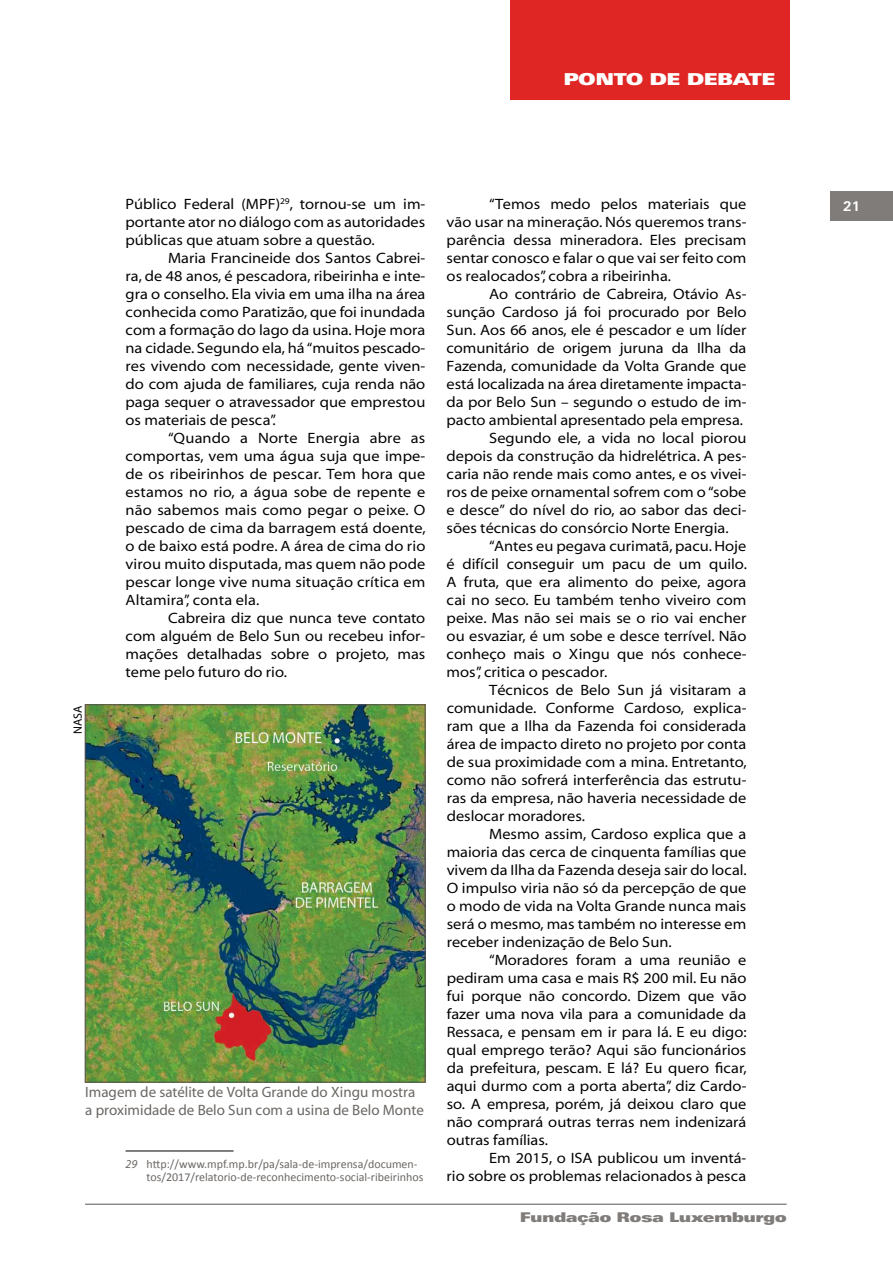
<style>
.page{position:relative;width:893px;height:1263px;background:#fff}
.page>*{position:absolute;margin:0;border:0;box-sizing:border-box;transform-origin:0 0}
.t1{font:16.5px "Linotype Univers 940 Ex X Black";color:#fff}
.t2{font:15px/18px "Myriad MM 400 700";letter-spacing:.045em;color:#000;text-align:justify}
.t3{font:15px/18px "Myriad MM 400 600";color:#6b6764}
.t4{font:15px "Myriad MM 400 700";letter-spacing:.02em;color:#000}
.t5{font:13.5px "Linotype Univers 940 Ex X Black";color:#807c7a}
.t6{font:700 13.5px "Linotype Univers 630";color:#fff}
.t7{font:12px/13.5px "Calibri";color:#6b6764}
.t8{font:12px "Myriad MM 400 600";color:#000}
.s1{font-family:"Myriad MM It 400 600"}
</style>
<div class="page">
<div style="left:510px;top:0;width:280px;height:100px;background:#df2625"></div>
<div style="left:831px;top:191px;width:62px;height:30px;background:#807c7a"></div>
<hr style="left:85px;top:1203px;width:702px;height:2px;background:#6b6764">
<img style="left:87px;top:706px;width:336px;height:374px">
<div style="left:85px;top:704px;width:340px;height:378px;border:1px solid #57514d"></div>
<hr style="left:126px;top:1150px;width:108px;height:1px;background:#000">
<p class="t1" style="left:564px;top:69px;width:213px">PONTO DE DEBATE</p>
<p class="t8" style="left:72px;top:734px;width:30px;rotate:-90deg">NASA</p>
<p class="t2" style="left:126px;top:196px;width:301px">Público Federal (MPF)<sup>29</sup>, tornou-se um im&shy;portante ator no diálogo com as autoridades públicas que atuam sobre a questão.</p>
<p class="t2" style="left:126px;top:250px;width:301px;text-indent:43px">Maria Francineide dos Santos Cabrei&shy;ra, de 48 anos, é pescadora, ribeirinha e inte&shy;gra o conselho. Ela vivia em uma ilha na área conhecida como Paratizão, que foi inundada com a formação do lago da usina. Hoje mora na cidade. Segundo ela, há “muitos pescado&shy;res vivendo com necessidade, gente viven&shy;do com ajuda de familiares, cuja renda não paga sequer o atravessador que emprestou os materiais de pesca”.</p>
<p class="t2" style="left:126px;top:430px;width:302px;text-indent:43px">“Quando a Norte Energia abre as comportas, vem uma água suja que impe&shy;de os ribeirinhos de pescar. Tem hora que estamos no rio, a água sobe de repente e não sabemos mais como pegar o peixe. O pescado de cima da barragem está doente, o de baixo está podre. A área de cima do rio virou muito disputada, mas quem não pode pescar longe vive numa situação crítica em Altamira”, conta ela.</p>
<p class="t2" style="left:126px;top:610px;width:301px;text-indent:43px">Cabreira diz que nunca teve contato com alguém de Belo Sun ou recebeu infor&shy;mações detalhadas sobre o projeto, mas teme pelo futuro do rio.</p>
<p class="t3" style="left:85px;top:1084px;width:340px">Imagem de satélite de Volta Grande do Xingu mostra a proximidade de Belo Sun com a usina de Belo Monte</p>
<p class="t7" style="left:147px;top:1157px;width:278px;text-indent:-21px"><span class="s1">29</span> http://www.mpf.mp.br/pa/sala-de-imprensa/documen&shy;tos/2017/relatorio-de-reconhecimento-social-ribeirinhos</p>
<p class="t2" style="left:447px;top:196px;width:301px;text-indent:43px">“Temos medo pelos materiais que vão usar na mineração. Nós queremos trans&shy;parência dessa mineradora. Eles precisam sentar conosco e falar o que vai ser feito com os realocados”, cobra a ribeirinha.</p>
<p class="t4" style="left:489px;top:287px;width:259px">Ao contrário de Cabreira, Otávio As-</p>
<p class="t2" style="left:447px;top:304px;width:300px">sunção Cardoso já foi procurado por Belo</p>
<p class="t2" style="left:447px;top:322px;width:301px">Sun. Aos 66 anos, ele é pescador e um líder</p>
<p class="t2" style="left:447px;top:340px;width:301px">comunitário de origem juruna da Ilha da</p>
<p class="t2" style="left:447px;top:358px;width:301px">Fazenda, comunidade da Volta Grande que</p>
<p class="t2" style="left:447px;top:376px;width:301px">está localizada na área diretamente impacta-</p>
<p class="t2" style="left:447px;top:394px;width:301px">da por Belo Sun – segundo o estudo de im-</p>
<p class="t2" style="left:447px;top:412px;width:298px">pacto ambiental apresentado pela empresa.</p>
<p class="t2" style="left:489px;top:430px;width:258px">Segundo ele, a vida no local piorou</p>
<p class="t2" style="left:447px;top:448px;width:301px">depois da construção da hidrelétrica. A pes-</p>
<p class="t2" style="left:447px;top:466px;width:301px">caria não rende mais como antes, e os vivei-</p>
<p class="t2" style="left:447px;top:484px;width:301px">ros de peixe ornamental sofrem com o “sobe</p>
<p class="t2" style="left:447px;top:502px;width:301px">e desce” do nível do rio, ao sabor das deci-</p>
<p class="t2" style="left:447px;top:520px;width:283px">sões técnicas do consórcio Norte Energia.</p>
<p class="t2" style="left:489px;top:538px;width:258px">“Antes eu pegava curimatã, pacu. Hoje</p>
<p class="t2" style="left:447px;top:556px;width:302px">é difícil conseguir um pacu de um quilo.</p>
<p class="t2" style="left:447px;top:574px;width:301px">A fruta, que era alimento do peixe, agora</p>
<p class="t2" style="left:447px;top:592px;width:300px">cai no seco. Eu também tenho viveiro com</p>
<p class="t2" style="left:447px;top:610px;width:301px">peixe. Mas não sei mais se o rio vai encher</p>
<p class="t2" style="left:447px;top:628px;width:300px">ou esvaziar, é um sobe e desce terrível. Não</p>
<p class="t2" style="left:447px;top:646px;width:301px">conheço mais o Xingu que nós conhece-</p>
<p class="t2" style="left:447px;top:664px;width:162px">mos”, critica o pescador.</p>
<p class="t2" style="left:489px;top:682px;width:258px">Técnicos de Belo Sun já visitaram a</p>
<p class="t2" style="left:447px;top:700px;width:301px">comunidade. Conforme Cardoso, explica-</p>
<p class="t2" style="left:447px;top:718px;width:301px">ram que a Ilha da Fazenda foi considerada</p>
<p class="t2" style="left:447px;top:736px;width:301px">área de impacto direto no projeto por conta</p>
<p class="t2" style="left:447px;top:754px;width:301px">de sua proximidade com a mina. Entretanto,</p>
<p class="t2" style="left:447px;top:772px;width:301px">como não sofrerá interferência das estrutu-</p>
<p class="t2" style="left:447px;top:790px;width:300px">ras da empresa, não haveria necessidade de</p>
<p class="t2" style="left:447px;top:808px;width:140px">deslocar moradores.</p>
<p class="t2" style="left:489px;top:826px;width:258px">Mesmo assim, Cardoso explica que a</p>
<p class="t2" style="left:447px;top:844px;width:300px">maioria das cerca de cinquenta famílias que</p>
<p class="t2" style="left:447px;top:862px;width:301px">vivem da Ilha da Fazenda deseja sair do local.</p>
<p class="t2" style="left:447px;top:880px;width:300px">O impulso viria não só da percepção de que</p>
<p class="t2" style="left:447px;top:898px;width:301px">o modo de vida na Volta Grande nunca mais</p>
<p class="t2" style="left:447px;top:916px;width:300px">será o mesmo, mas também no interesse em</p>
<p class="t2" style="left:447px;top:934px;width:226px">receber indenização de Belo Sun.</p>
<p class="t2" style="left:489px;top:952px;width:258px">“Moradores foram a uma reunião e</p>
<p class="t2" style="left:447px;top:970px;width:300px">pediram uma casa e mais R$ 200 mil. Eu não</p>
<p class="t2" style="left:447px;top:988px;width:300px">fui porque não concordo. Dizem que vão</p>
<p class="t2" style="left:447px;top:1006px;width:301px">fazer uma nova vila para a comunidade da</p>
<p class="t2" style="left:447px;top:1024px;width:301px">Ressaca, e pensam em ir para lá. E eu digo:</p>
<p class="t2" style="left:447px;top:1042px;width:301px">qual emprego terão? Aqui são funcionários</p>
<p class="t2" style="left:447px;top:1060px;width:301px">da prefeitura, pescam. E lá? Eu quero ficar,</p>
<p class="t2" style="left:447px;top:1078px;width:301px">aqui durmo com a porta aberta”, diz Cardo-</p>
<p class="t2" style="left:447px;top:1096px;width:300px">so. A empresa, porém, já deixou claro que</p>
<p class="t2" style="left:447px;top:1114px;width:301px">não comprará outras terras nem indenizará</p>
<p class="t2" style="left:447px;top:1132px;width:103px">outras famílias.</p>
<p class="t2" style="left:489px;top:1150px;width:259px">Em 2015, o ISA publicou um inventá-</p>
<p class="t2" style="left:447px;top:1168px;width:301px">rio sobre os problemas relacionados à pesca</p>
<p class="t5" style="left:520px;top:1209px;width:268px">Fundação Rosa Luxemburgo</p>
<p class="t6" style="left:843px;top:199px;width:18px">21</p>
</div>
